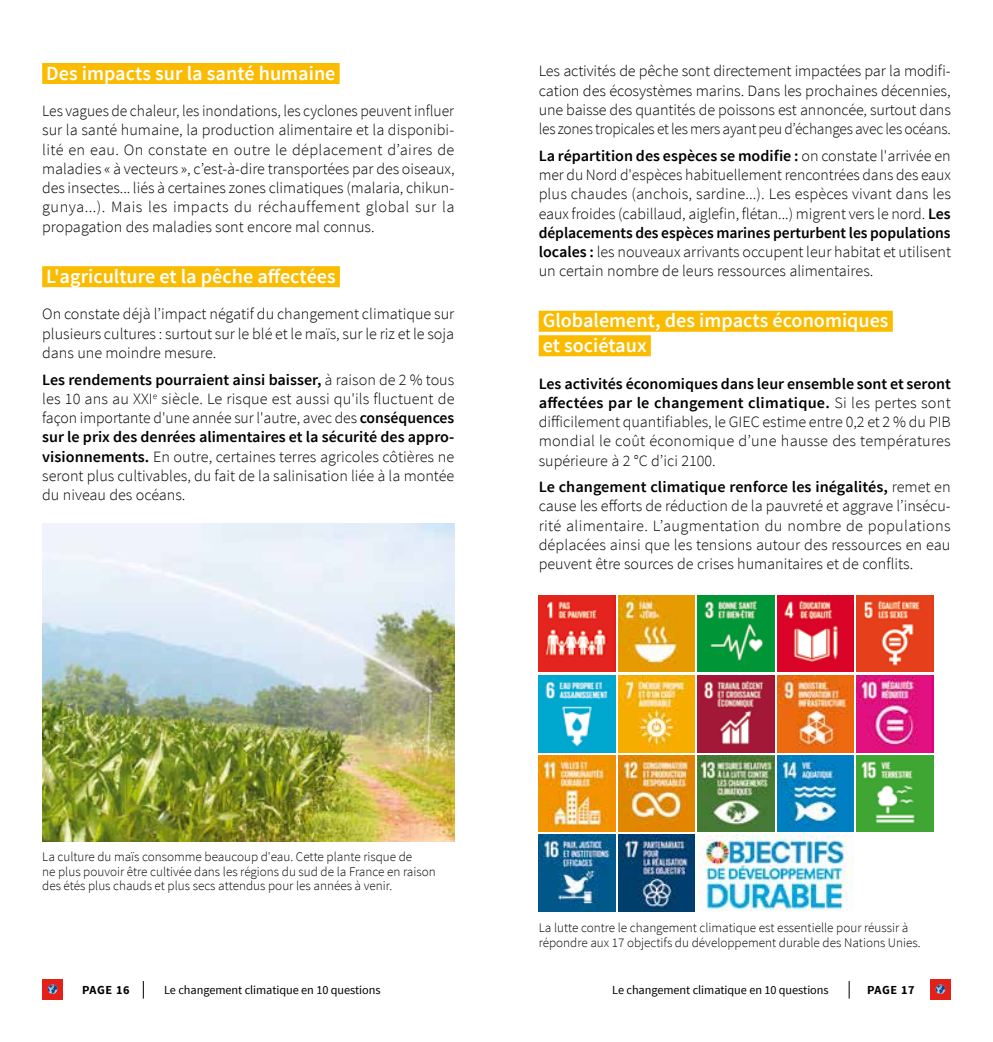
<style>
.page{position:relative;width:993px;height:1042px;background:#fff}
.page>*{position:absolute;margin:0;border:0;box-sizing:border-box;transform-origin:0 0}
.t1{font:600 20.12px/24.5px "Source Sans Pro";color:#fff}
.t2{font:300 15.75px/19.2px "Source Sans Pro";color:#000;text-align:justify}
.t3{font:300 13.12px/14.9px "Source Sans Pro";color:#000}
.t4{font:12.25px "Source Sans Pro";letter-spacing:-.005em;color:#000}
.t5{font:700 12.25px "Source Sans Pro";letter-spacing:.045em;color:#000}
.s1{font-weight:600}
</style>
<div class="page">
<svg style="left:143px;top:981px;width:1px;height:17px"></svg>
<div style="left:42px;top:979px;width:21px;height:21px;background:#e32119"></div>
<svg style="left:48px;top:984px;width:9px;height:10px"></svg>
<svg style="left:848px;top:981px;width:1px;height:17px"></svg>
<div style="left:929px;top:979px;width:21px;height:21px;background:#e32119"></div>
<svg style="left:935px;top:984px;width:9px;height:10px"></svg>
<div style="left:538px;top:311px;width:354px;height:21px;background:#fabb00"></div>
<div style="left:538px;top:335px;width:112px;height:21px;background:#fabb00"></div>
<div style="left:42px;top:63px;width:297px;height:21px;background:#fabb00"></div>
<div style="left:42px;top:266px;width:298px;height:21px;background:#fabb00"></div>
<img style="left:42px;top:523px;width:412px;height:318px">
<img style="left:618px;top:595px;width:76px;height:77px">
<img style="left:618px;top:676px;width:76px;height:76px">
<img style="left:618px;top:755px;width:76px;height:76px">
<img style="left:618px;top:834px;width:76px;height:77px">
<img style="left:777px;top:595px;width:76px;height:77px">
<img style="left:777px;top:676px;width:76px;height:76px">
<img style="left:777px;top:755px;width:76px;height:76px">
<img style="left:697px;top:595px;width:77px;height:77px">
<img style="left:697px;top:676px;width:77px;height:76px">
<img style="left:697px;top:755px;width:77px;height:76px">
<img style="left:697px;top:835px;width:155px;height:75px">
<img style="left:856px;top:595px;width:77px;height:77px">
<img style="left:856px;top:676px;width:77px;height:76px">
<img style="left:856px;top:755px;width:77px;height:76px">
<img style="left:538px;top:595px;width:77px;height:77px">
<img style="left:538px;top:676px;width:77px;height:76px">
<img style="left:538px;top:755px;width:77px;height:76px">
<img style="left:538px;top:834px;width:77px;height:77px">
<p class="t1" style="left:46px;top:61px;width:290px">Des impacts sur la santé humaine</p>
<p class="t2" style="left:42px;top:101px;width:413px">Les vagues de chaleur, les inondations, les cyclones peuvent influer sur la santé humaine, la production alimentaire et la disponibi&shy;lité en eau. On constate en outre le déplacement d’aires de maladies « à vecteurs », c’est-à-dire transportées par des oiseaux, des insectes... liés à certaines zones climatiques (malaria, chikun&shy;gunya...). Mais les impacts du réchauffement global sur la propagation des maladies sont encore mal connus.</p>
<p class="t1" style="left:46px;top:264px;width:291px">L'agriculture et la pêche affectées</p>
<p class="t2" style="left:42px;top:305px;width:413px">On constate déjà l’impact négatif du changement climatique sur plusieurs cultures : surtout sur le blé et le maïs, sur le riz et le soja dans une moindre mesure.</p>
<p class="t2" style="left:42px;top:370px;width:413px"><span class="s1">Les rendements pourraient ainsi baisser,</span> à raison de 2 % tous les 10 ans au XXI<sup>e</sup> siècle. Le risque est aussi qu'ils fluctuent de façon importante d'une année sur l'autre, avec des <span class="s1">conséquences sur le prix des denrées alimentaires et la sécurité des appro&shy;visionnements.</span> En outre, certaines terres agricoles côtières ne seront plus cultivables, du fait de la salinisation liée à la montée du niveau des océans.</p>
<p class="t2" style="left:538px;top:62px;width:413px">Les activités de pêche sont directement impactées par la modifi&shy;cation des écosystèmes marins. Dans les prochaines décennies, une baisse des quantités de poissons est annoncée, surtout dans les zones tropicales et les mers ayant peu d’échanges avec les océans.</p>
<p class="t2" style="left:538px;top:146px;width:413px"><span class="s1">La répartition des espèces se modifie :</span> on constate l'arrivée en mer du Nord d'espèces habituellement rencontrées dans des eaux plus chaudes (anchois, sardine...). Les espèces vivant dans les eaux froides (cabillaud, aiglefin, flétan...) migrent vers le nord. <span class="s1">Les déplacements des espèces marines perturbent les populations locales :</span> les nouveaux arrivants occupent leur habitat et utilisent un certain nombre de leurs ressources alimentaires.</p>
<p class="t1" style="left:542px;top:309px;width:347px">Globalement, des impacts économiques et sociétaux</p>
<p class="t2" style="left:538px;top:374px;width:413px"><span class="s1">Les activités économiques dans leur ensemble sont et seront affectées par le changement climatique.</span> Si les pertes sont difficilement quantifiables, le GIEC estime entre 0,2 et 2 % du PIB mondial le coût économique d’une hausse des températures supérieure à 2 °C d’ici 2100.</p>
<p class="t2" style="left:538px;top:477px;width:413px"><span class="s1">Le changement climatique renforce les inégalités,</span> remet en cause les efforts de réduction de la pauvreté et aggrave l’insécu&shy;rité alimentaire. L’augmentation du nombre de populations déplacées ainsi que les tensions autour des ressources en eau peuvent être sources de crises humanitaires et de conflits.</p>
<p class="t3" style="left:42px;top:849px;width:395px">La culture du maïs consomme beaucoup d'eau. Cette plante risque de<br>ne plus pouvoir être cultivée dans les régions du sud de la France en raison des étés plus chauds et plus secs attendus pour les années à venir.</p>
<p class="t3" style="left:538px;top:920px;width:383px">La lutte contre le changement climatique est essentielle pour réussir à répondre aux 17 objectifs du développement durable des Nations Unies.</p>
<p class="t5" style="left:82px;top:981px;width:49px">PAGE 16</p>
<p class="t4" style="left:164px;top:982px;width:218px">Le changement climatique en 10 questions</p>
<p class="t4" style="left:612px;top:982px;width:218px">Le changement climatique en 10 questions</p>
<p class="t5" style="left:866px;top:981px;width:49px">PAGE 17</p>
</div>
